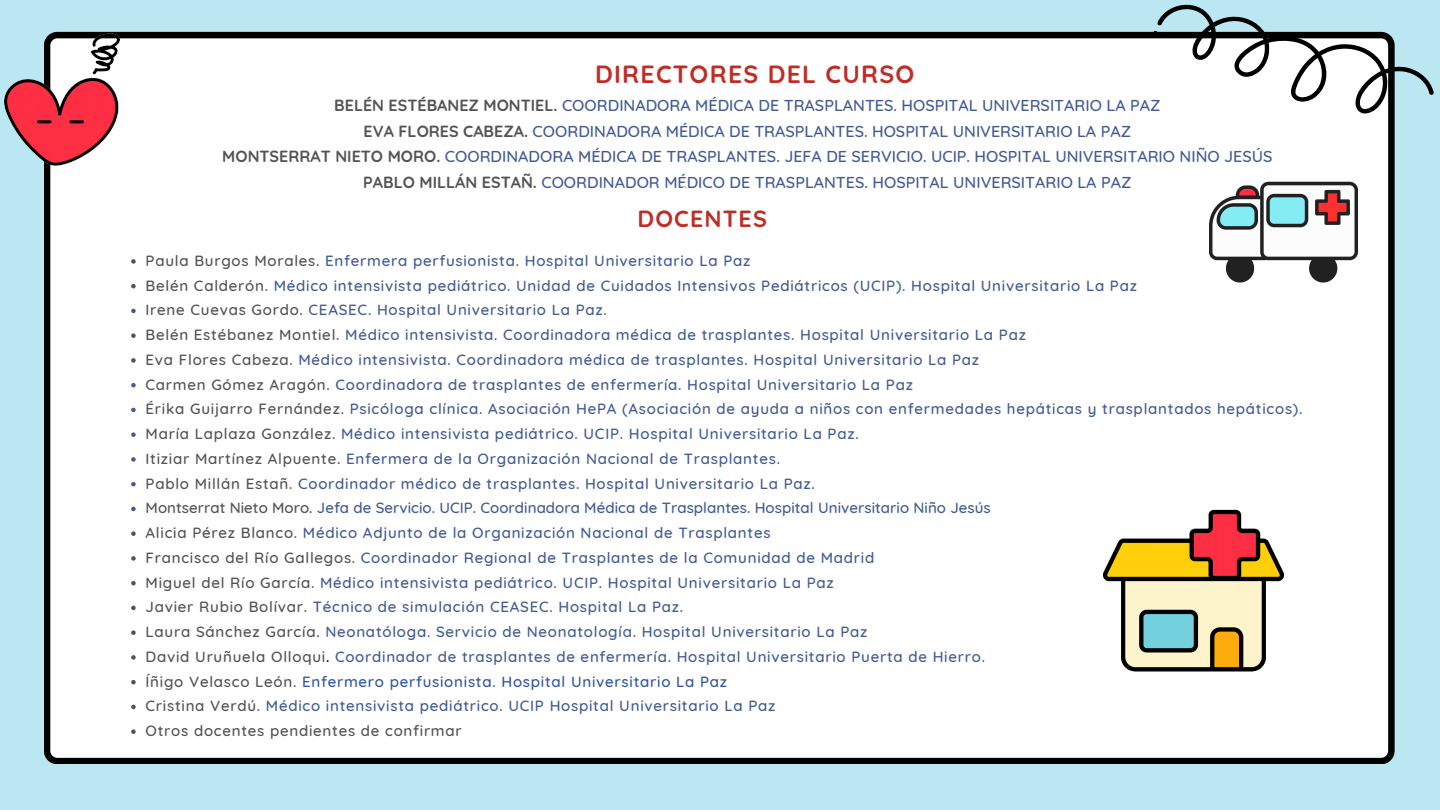
<style>
.page{position:relative;width:1440px;height:810px;background:#bae7f1}
.page>*{position:absolute;margin:0;border:0;box-sizing:border-box;transform-origin:0 0}
.t1{font:700 24.8px "Quicksand";letter-spacing:.05em;color:#c02c26}
.t2{font:700 23.3px "Quicksand";letter-spacing:.05em;color:#c02c26}
.t3{font:500 16.1px/25.5px "Quicksand";color:#435c96;text-align:center}
.t4{font:500 15.1px/24.8px "Quicksand";letter-spacing:.05em;color:#435c96}
.s1{font-weight:700;color:#545454}
.s2{color:#545454}
.s3{color:#000}
.s4{color:#3258a4}
</style>
<div class="page">
<div style="left:44px;top:32px;width:1351px;height:732px;background:#fff"></div>
<svg style="left:131px;top:259px;width:5px;height:5px"></svg>
<svg style="left:131px;top:284px;width:5px;height:4px"></svg>
<svg style="left:131px;top:309px;width:5px;height:4px"></svg>
<svg style="left:131px;top:333px;width:5px;height:5px"></svg>
<svg style="left:131px;top:358px;width:5px;height:5px"></svg>
<svg style="left:131px;top:383px;width:5px;height:4px"></svg>
<svg style="left:131px;top:408px;width:5px;height:4px"></svg>
<svg style="left:131px;top:432px;width:5px;height:5px"></svg>
<svg style="left:131px;top:457px;width:5px;height:5px"></svg>
<svg style="left:131px;top:482px;width:5px;height:4px"></svg>
<svg style="left:131px;top:507px;width:5px;height:4px"></svg>
<svg style="left:131px;top:531px;width:5px;height:5px"></svg>
<svg style="left:131px;top:556px;width:5px;height:5px"></svg>
<svg style="left:131px;top:581px;width:5px;height:4px"></svg>
<svg style="left:131px;top:606px;width:5px;height:4px"></svg>
<svg style="left:131px;top:630px;width:5px;height:5px"></svg>
<svg style="left:131px;top:655px;width:5px;height:5px"></svg>
<svg style="left:131px;top:680px;width:5px;height:4px"></svg>
<svg style="left:131px;top:705px;width:5px;height:4px"></svg>
<svg style="left:131px;top:729px;width:5px;height:5px"></svg>
<img style="left:1209px;top:181px;width:149px;height:102px">
<img style="left:1104px;top:508px;width:179px;height:170px">
<svg style="left:1145px;top:4px;width:289px;height:135px"></svg>
<img style="left:4px;top:32px;width:116px;height:138px">
<h1 class="t1" style="left:595px;top:58px;width:321px">DIRECTORES DEL CURSO</h1>
<p class="t3" style="left:222px;top:93px;width:1052px"><span class="s1">BELÉN ESTÉBANEZ MONTIEL.</span> COORDINADORA MÉDICA DE TRASPLANTES. HOSPITAL UNIVERSITARIO LA PAZ<br><span class="s1">EVA FLORES CABEZA.</span> COORDINADORA MÉDICA DE TRASPLANTES. HOSPITAL UNIVERSITARIO LA PAZ<br><span class="s1">MONTSERRAT NIETO MORO.</span> COORDINADORA MÉDICA DE TRASPLANTES. JEFA DE SERVICIO. UCIP. HOSPITAL UNIVERSITARIO NIÑO JESÚS <span class="s1">PABLO MILLÁN ESTAÑ.</span> COORDINADOR MÉDICO DE TRASPLANTES. HOSPITAL UNIVERSITARIO LA PAZ</p>
<h2 class="t2" style="left:638px;top:204px;width:131px">DOCENTES</h2>
<p class="t4" style="left:146px;top:248px;width:1158px"><span class="s2">Paula Burgos Morales.</span> Enfermera perfusionista. Hospital Universitario La Paz<br><span class="s2">Belén Calderón.</span> Médico intensivista pediátrico. Unidad de Cuidados Intensivos Pediátricos (UCIP). Hospital Universitario La Paz<br><span class="s2">Irene Cuevas Gordo.</span> CEASEC. Hospital Universitario La Paz.<br><span class="s2">Belén Estébanez Montiel.</span> Médico intensivista. Coordinadora médica de trasplantes. Hospital Universitario La Paz<br><span class="s2">Eva Flores Cabeza.</span> Médico intensivista. Coordinadora médica de trasplantes. Hospital Universitario La Paz<br><span class="s2">Carmen Gómez Aragón.</span> Coordinadora de trasplantes de enfermería. Hospital Universitario La Paz<br><span class="s2">Érika Guijarro Fernández.</span> Psicóloga clínica. Asociación HePA (Asociación de ayuda a niños con enfermedades hepáticas y trasplantados hepáticos).<br><span class="s2">María Laplaza González.</span> Médico intensivista pediátrico. UCIP. Hospital Universitario La Paz.<br><span class="s2">Itiziar Martínez Alpuente.</span> Enfermera de la Organización Nacional de Trasplantes.<br><span class="s2">Pablo Millán Estañ.</span> Coordinador médico de trasplantes. Hospital Universitario La Paz.<br><span class="s2">Montserrat Nieto Moro.</span> Jefa de Servicio. UCIP. Coordinadora Médica de Trasplantes. Hospital Universitario Niño Jesús<br><span class="s2">Alicia Pérez Blanco.</span> Médico Adjunto de la Organización Nacional de Trasplantes<br><span class="s2">Francisco del Río Gallegos.</span> Coordinador Regional de Trasplantes de la Comunidad de Madrid<br><span class="s2">Miguel del Río García.</span> Médico intensivista pediátrico. UCIP. Hospital Universitario La Paz<br><span class="s2">Javier Rubio Bolívar.</span> Técnico de simulación CEASEC. Hospital La Paz.<br><span class="s2">Laura Sánchez García.</span> Neonatóloga. Servicio de Neonatología. Hospital Universitario La Paz<br><span class="s2">David Uruñuela Olloqui</span><span class="s3">.</span> Coordinador de trasplantes de enfermería. Hospital Universitario Puerta de Hierro.<br><span class="s2">Íñigo Velasco León.</span> <span class="s4">Enfermero perfusionista. Hospital Universitario La Paz<br></span><span class="s2">Cristina Verdú.</span> Médico intensivista pediátrico. UCIP Hospital Universitario La Paz<br><span class="s2">Otros docentes pendientes de confirmar</span></p>
</div>
